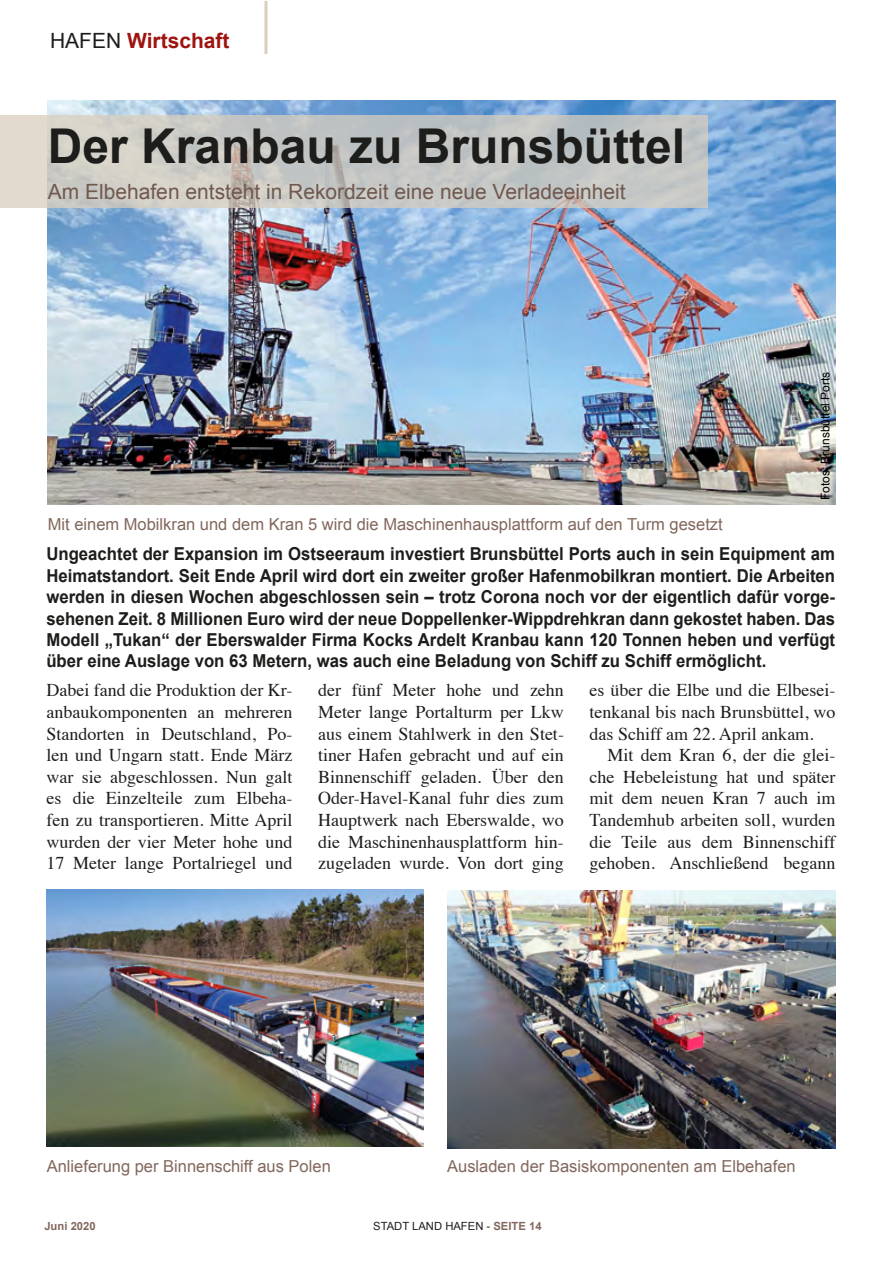
<style>
.page{position:relative;width:893px;height:1263px;background:#fff}
.page>*{position:absolute;margin:0;border:0;box-sizing:border-box;transform-origin:0 0}
.t1{font:700 48px "Arial";color:#1d1d1b}
.t2{font:21px "Arial";color:#70594f}
.t3{font:700 21px "Arial";color:#9e1510}
.t4{font:18px/21.6px "Times";color:#1d1d1b;text-align:justify}
.t5{font:700 17.85px/21.5px "Arial";color:#1d1d1b;text-align:justify;scale:.94 1}
.t6{font:16.5px "Arial";color:#82675c}
.t7{font:12px "Arial";color:#000}
.t8{font:11.25px "Arial";color:#1d1d1b}
.t9{font:700 11.25px "Arial";color:#82675c}
.s1{font-weight:400;color:#1d1d1b}
.s2{font-weight:700;color:#82675c}
</style>
<div class="page">
<hr style="left:264px;top:1px;width:3px;height:53px;background:#d9cebd">
<img style="left:48px;top:101px;width:787px;height:403px">
<svg style="left:0;top:115px;width:708px;height:93px;background:#c8c8c4"></svg>
<img style="left:47px;top:889px;width:377px;height:258px">
<img style="left:447px;top:891px;width:388px;height:257px">
<p class="t3" style="left:50px;top:26px;width:181px"><span class="s1">HAFEN</span> Wirtschaft</p>
<h1 class="t1" style="left:48px;top:114px;width:639px">Der Kranbau zu Brunsbüttel</h1>
<p class="t2" style="left:48px;top:178px;width:579px">Am Elbehafen entsteht in Rekordzeit eine neue Verladeeinheit</p>
<p class="t6" style="left:48px;top:514px;width:676px">Mit einem Mobilkran und dem Kran 5 wird die Maschinenhausplattform auf den Turm gesetzt</p>
<p class="t7" style="left:817px;top:500px;width:130px;rotate:-90deg">Fotos: Brunsbüttel Ports</p>
<p class="t5" style="left:46px;top:544px;width:841px">Ungeachtet der Expansion im Ostseeraum investiert Brunsbüttel Ports auch in sein Equipment am Heimatstandort. Seit Ende April wird dort ein zweiter großer Hafenmobilkran montiert. Die Arbeiten werden in diesen Wochen abgeschlossen sein – trotz Corona noch vor der eigentlich dafür vorge&shy;sehenen Zeit. 8 Millionen Euro wird der neue Doppellenker-Wippdrehkran dann gekostet haben. Das Modell „Tukan“ der Eberswalder Firma Kocks Ardelt Kranbau kann 120 Tonnen heben und verfügt über eine Auslage von 63 Metern, was auch eine Beladung von Schiff zu Schiff ermöglicht.</p>
<p class="t4" style="left:46px;top:678px;width:247px">Dabei fand die Produktion der Kr&shy;anbaukomponenten an mehreren Standorten in Deutschland, Po&shy;len und Ungarn statt. Ende März war sie abgeschlossen. Nun galt es die Einzelteile zum Elbeha&shy;fen zu transportieren. Mitte April wurden der vier Meter hohe und 17 Meter lange Portalriegel und</p>
<p class="t4" style="left:590px;top:678px;width:247px">es über die Elbe und die Elbesei&shy;tenkanal bis nach Brunsbüttel, wo das Schiff am 22. April ankam.</p>
<p class="t4" style="left:318px;top:678px;width:247px">der fünf Meter hohe und zehn Meter lange Portalturm per Lkw aus einem Stahlwerk in den Stet&shy;tiner Hafen gebracht und auf ein Binnenschiff geladen. Über den Oder-Havel-Kanal fuhr dies zum Hauptwerk nach Eberswalde, wo die Maschinenhausplattform hin&shy;zugeladen wurde. Von dort ging</p>
<p class="t4" style="left:590px;top:743px;width:247px;text-indent:18px">Mit dem Kran 6, der die glei&shy;che Hebeleistung hat und später mit dem neuen Kran 7 auch im Tandemhub arbeiten soll, wurden die Teile aus dem Binnenschiff gehoben. Anschließend begann</p>
<p class="t6" style="left:47px;top:1156px;width:286px">Anlieferung per Binnenschiff aus Polen</p>
<p class="t6" style="left:447px;top:1156px;width:350px">Ausladen der Basiskomponenten am Elbehafen</p>
<p class="t9" style="left:44px;top:1219px;width:53px">Juni 2020</p>
<p class="t8" style="left:373px;top:1219px;width:170px">STADT LAND HAFEN - <span class="s2">SEITE 14</span></p>
</div>
